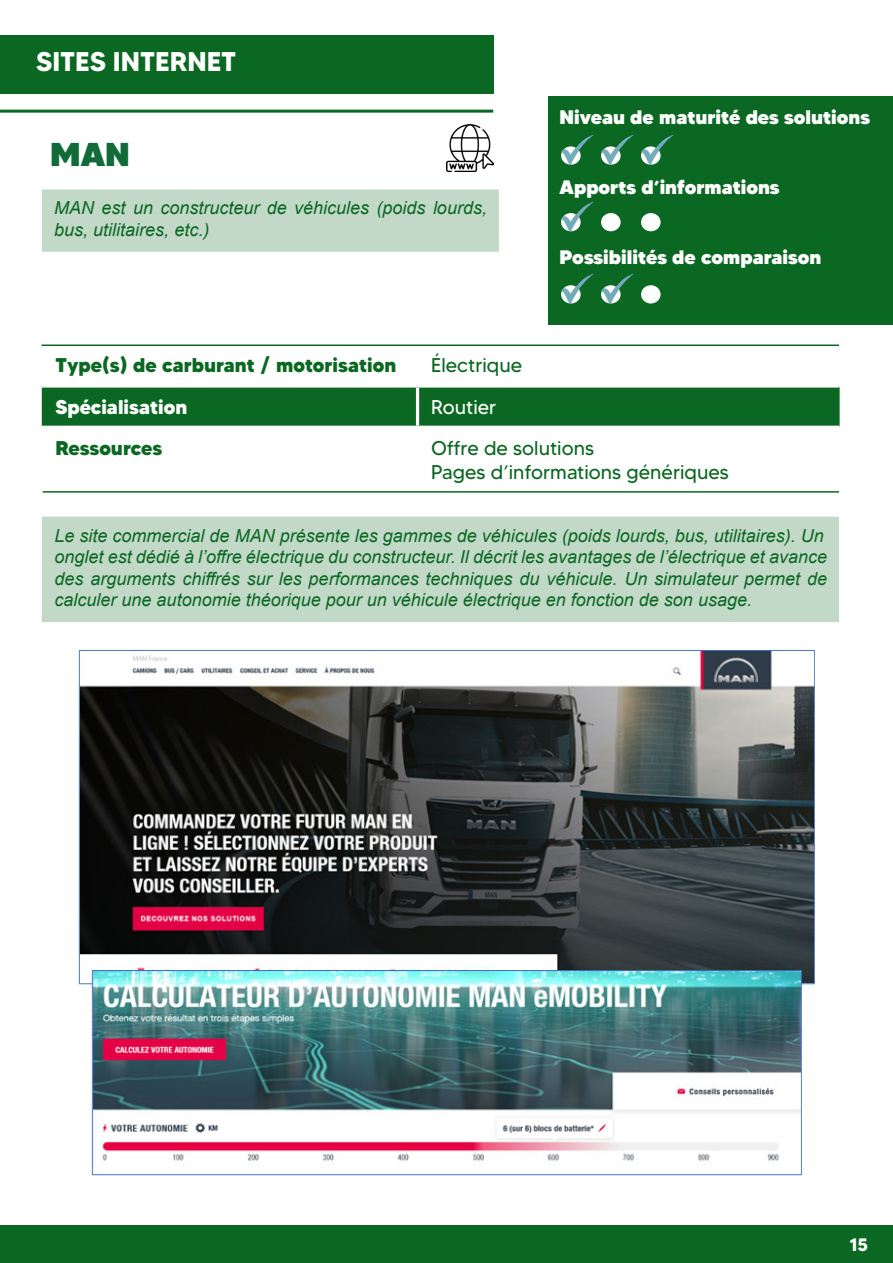
<style>
.page{position:relative;width:893px;height:1263px;background:#fff}
.page>*{position:absolute;margin:0;border:0;box-sizing:border-box;transform-origin:0 0}
.Titre{font:900 33px "MADETOMMY";color:#106b38}
.t1{font:700 27px "MADETOMMY";color:#fff}
.t2{font:19.8px "MADETOMMY";color:#0b6822}
.t3{font:800 19.8px "MADETOMMY";color:#0b6822}
.t4{font:800 19.8px "MADETOMMY";color:#fff}
.t5{font:19.8px "MADETOMMY";color:#fff}
.t6{font:900 19.5px "MADETOMMY";color:#fff}
.t7{font:italic 18px/21.6px "Arial";color:#0b6822}
.t8{font:700 18px "MADETOMMY";color:#fff}
</style>
<div class="page">
<div style="left:0;top:1225px;width:893px;height:38px;background:#0b6822"></div>
<div style="left:0;top:35px;width:493px;height:58px;background:#0b6822"></div>
<hr style="left:0;top:110px;width:493px;height:3px;background:#0b6822">
<div style="left:42px;top:189px;width:457px;height:63px;background:#c2d9c8"></div>
<div style="left:42px;top:517px;width:797px;height:105px;background:#c2d9c8"></div>
<img style="left:446px;top:125px;width:47px;height:46px">
<div style="left:42px;top:388px;width:798px;height:38px;background:#0b6822"></div>
<svg style="left:42px;top:386px;width:376px;height:2px"></svg>
<svg style="left:418px;top:386px;width:422px;height:2px"></svg>
<hr style="left:416px;top:388px;width:3px;height:38px;background:#fff">
<div style="left:549px;top:96px;width:344px;height:228px;background:#0b6822"></div>
<div style="left:560px;top:145px;width:22px;height:21px;border:2px solid #0b6822;border-radius:50%"></div>
<div style="left:560px;top:212px;width:22px;height:21px;border:2px solid #0b6822;border-radius:50%"></div>
<div style="left:560px;top:284px;width:22px;height:21px;border:2px solid #0b6822;border-radius:50%"></div>
<div style="left:600px;top:145px;width:22px;height:21px;border:2px solid #0b6822;border-radius:50%"></div>
<div style="left:640px;top:145px;width:22px;height:21px;border:2px solid #0b6822;border-radius:50%"></div>
<div style="left:600px;top:212px;width:21px;height:20px;background:#fff;border-radius:50%"></div>
<div style="left:600px;top:212px;width:22px;height:21px;border:2px solid #0b6822;border-radius:50%"></div>
<div style="left:640px;top:212px;width:21px;height:20px;background:#fff;border-radius:50%"></div>
<div style="left:640px;top:212px;width:22px;height:21px;border:2px solid #0b6822;border-radius:50%"></div>
<div style="left:600px;top:284px;width:22px;height:21px;border:2px solid #0b6822;border-radius:50%"></div>
<div style="left:640px;top:284px;width:21px;height:20px;background:#fff;border-radius:50%"></div>
<div style="left:640px;top:284px;width:22px;height:21px;border:2px solid #0b6822;border-radius:50%"></div>
<hr style="left:41px;top:344px;width:798px;height:2px;background:#0b6822">
<hr style="left:43px;top:491px;width:796px;height:2px;background:#0b6822">
<img style="left:562px;top:136px;width:30px;height:29px">
<img style="left:562px;top:203px;width:30px;height:29px">
<img style="left:562px;top:275px;width:30px;height:29px">
<img style="left:602px;top:275px;width:30px;height:29px">
<img style="left:602px;top:136px;width:30px;height:29px">
<img style="left:642px;top:136px;width:30px;height:29px">
<img style="left:79px;top:650px;width:736px;height:334px">
<img style="left:92px;top:969px;width:710px;height:206px">
<p class="t1" style="left:36px;top:45px;width:202px">SITES INTERNET</p>
<p class="Titre" style="left:50px;top:133px;width:81px">MAN</p>
<p class="t7" style="left:54px;top:198px;width:434px">MAN est un constructeur de véhicules (poids lourds, bus, utilitaires, etc.)</p>
<p class="t6" style="left:560px;top:105px;width:312px">Niveau de maturité des solutions</p>
<p class="t6" style="left:560px;top:175px;width:221px">Apports d’informations</p>
<p class="t6" style="left:560px;top:245px;width:263px">Possibilités de comparaison</p>
<p class="t3" style="left:55px;top:353px;width:342px">Type(s) de carburant / motorisation</p>
<p class="t2" style="left:431px;top:353px;width:92px">Électrique</p>
<p class="t4" style="left:55px;top:394px;width:133px">Spécialisation</p>
<p class="t5" style="left:431px;top:394px;width:67px">Routier</p>
<p class="t3" style="left:55px;top:435px;width:108px">Ressources</p>
<p class="t2" style="left:431px;top:436px;width:164px">Offre de solutions</p>
<p class="t2" style="left:431px;top:460px;width:299px">Pages d’informations génériques</p>
<p class="t7" style="left:55px;top:525px;width:771px">Le site commercial de MAN présente les gammes de véhicules (poids lourds, bus, utilitaires). Un</p>
<p class="t7" style="left:55px;top:546px;width:774px">onglet est dédié à l’offre électrique du constructeur. Il décrit les avantages de l’électrique et avance</p>
<p class="t7" style="left:55px;top:568px;width:774px">des arguments chiffrés sur les performances techniques du véhicule. Un simulateur permet de calculer une autonomie théorique pour un véhicule électrique en fonction de son usage.</p>
<p class="t8" style="left:849px;top:1233px;width:20px">15</p>
</div>
